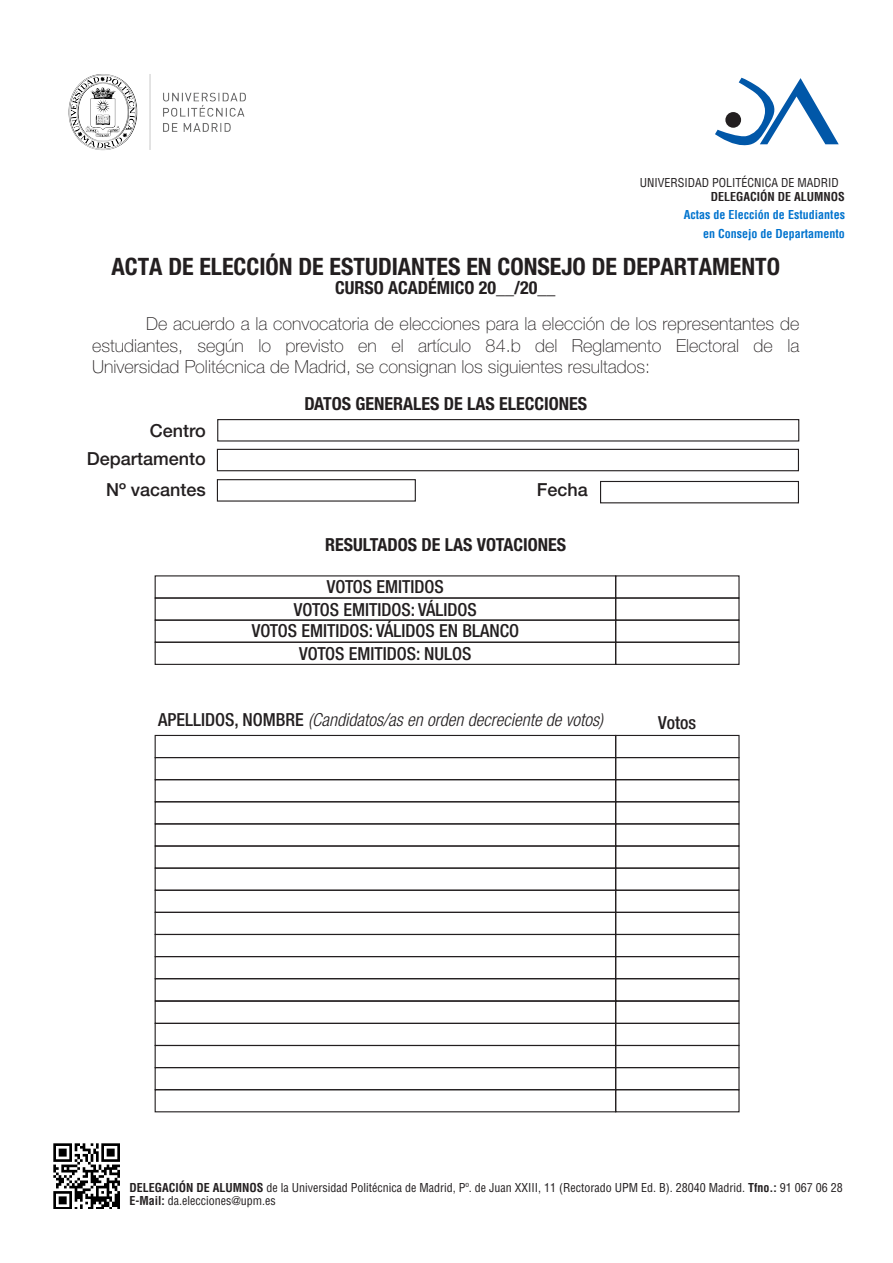
<style>
.page{position:relative;width:893px;height:1263px;background:#fff}
.page>*{position:absolute;margin:0;border:0;box-sizing:border-box;transform-origin:0 0}
.t1{font:700 condensed 24px "Helvetica Neue LT Std";color:#231f20}
.t2{font:100 18px/21.6px "Helvetica Neue LT Std";color:#231f20;text-align:justify}
.t3{font:500 condensed 18px/22px "Helvetica Neue LT Std";color:#231f20;text-align:center}
.t4{font:700 condensed 18px "Helvetica Neue LT Std";color:#231f20}
.t5{font:italic 300 condensed 18px "Helvetica Neue LT Std";color:#231f20}
.t6{font:500 18px/31px "Helvetica Neue LT Std";color:#231f20;text-align:right}
.t7{font:condensed 12px/13.6px "Helvetica LT Std";color:#231f20}
.t8{font:700 condensed 12px/17.7px "Helvetica LT";color:#231f20;text-align:right}
.t9{font:condensed 12px "Helvetica LT";color:#231f20}
.t10{font:700 condensed 12px "Helvetica LT";color:#0073ce}
.s1{color:#0073ce}
.s2{font-family:"Helvetica LT Std";color:#0073ce}
.s3{font-weight:500;font-style:normal}
.s4{font-weight:700}
</style>
<div class="page">
<svg style="left:715px;top:78px;width:124px;height:68px"></svg>
<img style="left:53px;top:1143px;width:67px;height:66px">
<div style="left:217px;top:419px;width:582px;height:22px;border:1px solid #231f20"></div>
<div style="left:217px;top:449px;width:582px;height:22px;border:1px solid #231f20"></div>
<div style="left:217px;top:479px;width:199px;height:23px;border:1px solid #231f20"></div>
<div style="left:600px;top:481px;width:199px;height:22px;border:1px solid #231f20"></div>
<div style="left:155px;top:597px;width:461px;height:24px;border:1px solid #231f20"></div>
<div style="left:615px;top:597px;width:125px;height:24px;border:1px solid #231f20"></div>
<div style="left:155px;top:619px;width:461px;height:24px;border:1px solid #231f20"></div>
<div style="left:615px;top:619px;width:125px;height:24px;border:1px solid #231f20"></div>
<div style="left:155px;top:642px;width:461px;height:23px;border:1px solid #231f20"></div>
<div style="left:615px;top:642px;width:125px;height:23px;border:1px solid #231f20"></div>
<div style="left:155px;top:735px;width:461px;height:23px;border:1px solid #231f20"></div>
<div style="left:615px;top:735px;width:125px;height:23px;border:1px solid #231f20"></div>
<div style="left:155px;top:757px;width:461px;height:23px;border:1px solid #231f20"></div>
<div style="left:615px;top:757px;width:125px;height:23px;border:1px solid #231f20"></div>
<div style="left:155px;top:779px;width:461px;height:23px;border:1px solid #231f20"></div>
<div style="left:615px;top:779px;width:125px;height:23px;border:1px solid #231f20"></div>
<div style="left:155px;top:801px;width:461px;height:23px;border:1px solid #231f20"></div>
<div style="left:615px;top:801px;width:125px;height:23px;border:1px solid #231f20"></div>
<div style="left:155px;top:823px;width:461px;height:23px;border:1px solid #231f20"></div>
<div style="left:615px;top:823px;width:125px;height:23px;border:1px solid #231f20"></div>
<div style="left:155px;top:845px;width:461px;height:24px;border:1px solid #231f20"></div>
<div style="left:615px;top:845px;width:125px;height:24px;border:1px solid #231f20"></div>
<div style="left:155px;top:867px;width:461px;height:24px;border:1px solid #231f20"></div>
<div style="left:615px;top:867px;width:125px;height:24px;border:1px solid #231f20"></div>
<div style="left:155px;top:890px;width:461px;height:23px;border:1px solid #231f20"></div>
<div style="left:615px;top:890px;width:125px;height:23px;border:1px solid #231f20"></div>
<div style="left:155px;top:912px;width:461px;height:23px;border:1px solid #231f20"></div>
<div style="left:615px;top:912px;width:125px;height:23px;border:1px solid #231f20"></div>
<div style="left:155px;top:934px;width:461px;height:23px;border:1px solid #231f20"></div>
<div style="left:615px;top:934px;width:125px;height:23px;border:1px solid #231f20"></div>
<div style="left:155px;top:956px;width:461px;height:23px;border:1px solid #231f20"></div>
<div style="left:615px;top:956px;width:125px;height:23px;border:1px solid #231f20"></div>
<div style="left:155px;top:978px;width:461px;height:23px;border:1px solid #231f20"></div>
<div style="left:615px;top:978px;width:125px;height:23px;border:1px solid #231f20"></div>
<div style="left:155px;top:1001px;width:461px;height:23px;border:1px solid #231f20"></div>
<div style="left:615px;top:1001px;width:125px;height:23px;border:1px solid #231f20"></div>
<div style="left:155px;top:1023px;width:461px;height:23px;border:1px solid #231f20"></div>
<div style="left:615px;top:1023px;width:125px;height:23px;border:1px solid #231f20"></div>
<div style="left:155px;top:1045px;width:461px;height:23px;border:1px solid #231f20"></div>
<div style="left:615px;top:1045px;width:125px;height:23px;border:1px solid #231f20"></div>
<div style="left:155px;top:1067px;width:461px;height:23px;border:1px solid #231f20"></div>
<div style="left:615px;top:1067px;width:125px;height:23px;border:1px solid #231f20"></div>
<div style="left:155px;top:1089px;width:461px;height:23px;border:1px solid #231f20"></div>
<div style="left:615px;top:1089px;width:125px;height:23px;border:1px solid #231f20"></div>
<img style="left:68px;top:74px;width:178px;height:77px">
<p class="t9" style="left:640px;top:175px;width:201px">UNIVERSIDAD POLITÉCNICA DE MADRID</p>
<p class="t8" style="left:684px;top:188px;width:162px">DELEGACIÓN DE ALUMNOS<br><span class="s1">Actas de Elección de</span> <span class="s2">Estudiantes</span></p>
<p class="t10" style="left:703px;top:226px;width:143px">en Consejo de Departamento</p>
<h1 class="t1" style="left:111px;top:252px;width:670px">ACTA DE ELECCIÓN DE ESTUDIANTES EN CONSEJO DE DEPARTAMENTO</h1>
<p class="t4" style="left:335px;top:276px;width:222px">CURSO ACADÉMICO 20__/20__</p>
<p class="t2" style="left:92px;top:313px;width:709px;text-indent:54px">De acuerdo a la convocatoria de elecciones para la elección de los representantes de estudiantes, según lo previsto en el artículo 84.b del Reglamento Electoral de la Universidad Politécnica de Madrid, se consignan los siguientes resultados:</p>
<p class="t4" style="left:304px;top:393px;width:284px">DATOS GENERALES DE LAS ELECCIONES</p>
<p class="t6" style="left:150px;top:415px;width:58px">Centro</p>
<p class="t6" style="left:87px;top:443px;width:121px">Departamento<br>Nº vacantes</p>
<p class="t6" style="left:537px;top:474px;width:53px">Fecha</p>
<p class="t4" style="left:325px;top:534px;width:242px">RESULTADOS DE LAS VOTACIONES</p>
<p class="t3" style="left:252px;top:576px;width:269px">VOTOS EMITIDOS<br>VOTOS EMITIDOS: VÁLIDOS<br>VOTOS EMITIDOS: VÁLIDOS EN BLANCO<br>VOTOS EMITIDOS: NULOS</p>
<p class="t5" style="left:158px;top:709px;width:447px"><span class="s3">APELLIDOS, NOMBRE</span> (Candidatos/as en orden decreciente de votos)</p>
<p class="t3" style="left:658px;top:712px;width:39px">Votos</p>
<p class="t7" style="left:129px;top:1180px;width:715px"><span class="s4">DELEGACIÓN DE ALUMNOS</span> de la Universidad Politécnica de Madrid, Pº. de Juan XXIII, 11 (Rectorado UPM Ed. B). 28040 Madrid. <span class="s4">Tfno.:</span> 91 067 06 28<br><span class="s4">E-Mail:</span> da.elecciones@upm.es</p>
</div>
